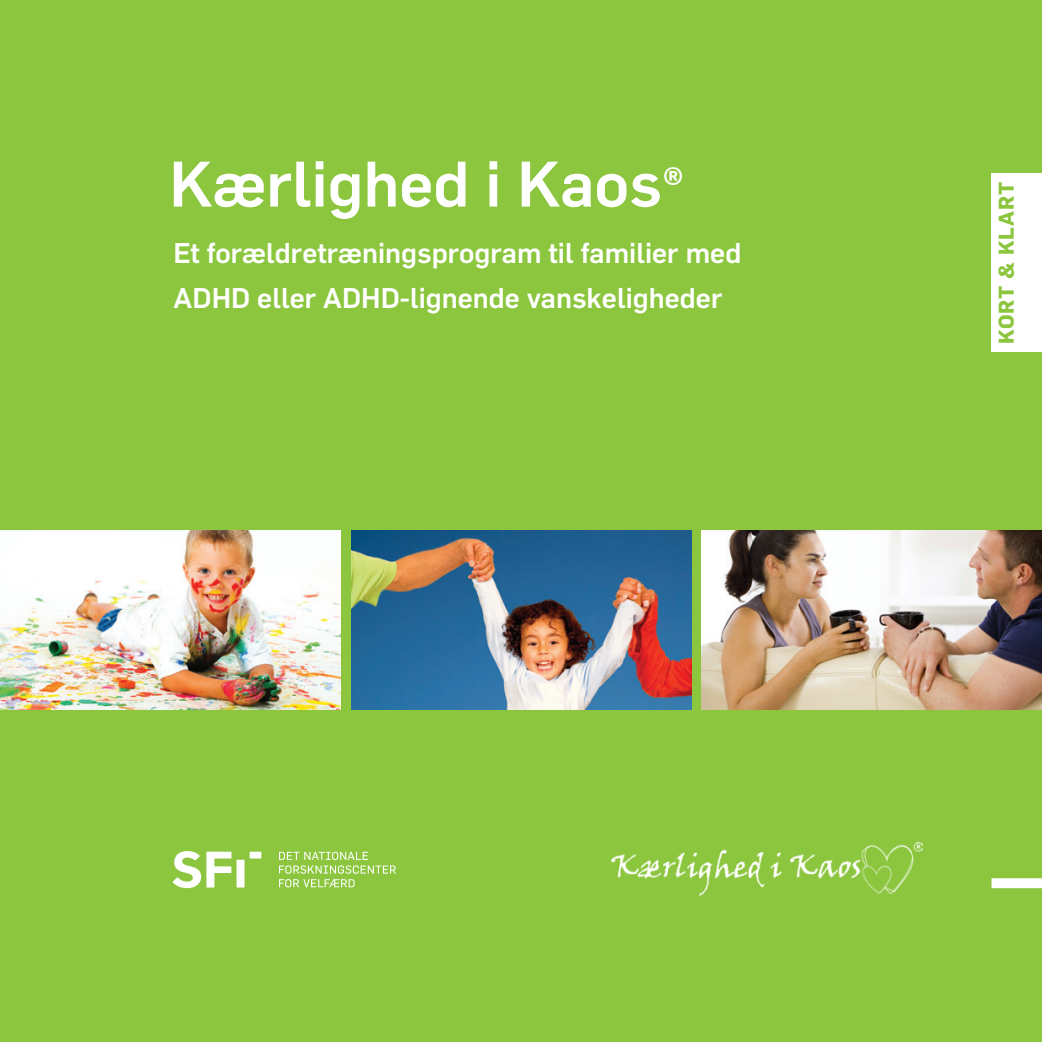
<style>
.page{position:relative;width:1042px;height:1042px;background:#8bc63e}
.page>*{position:absolute;margin:0;border:0;box-sizing:border-box;transform-origin:0 0}
.Titel{font:500 63px "Flama";color:#fff}
.rubrik{font:500 28px/45.5px "Flama";color:#fff}
.t1{font:700 21px "Flama";letter-spacing:.04em;color:#8bc63e}
.s1{font-size:42px}
</style>
<div class="page">
<div style="left:991px;top:174px;width:51px;height:178px;background:#fff"></div>
<svg style="left:279px;top:851px;width:117px;height:36px;background:#9fd060"></svg>
<div style="left:250px;top:851px;width:11px;height:7px;background:#fff"></div>
<div style="left:236px;top:859px;width:8px;height:28px;background:#fff"></div>
<svg style="left:173px;top:851px;width:58px;height:37px"></svg>
<img style="left:604px;top:842px;width:318px;height:53px">
<img style="left:0;top:531px;width:341px;height:178px">
<img style="left:701px;top:531px;width:341px;height:178px">
<div style="left:991px;top:878px;width:51px;height:10px;background:#fff"></div>
<img style="left:351px;top:531px;width:340px;height:178px">
<p class="Titel" style="left:169px;top:147px;width:516px">Kærlighed i Kaos<span class="s1">®</span></p>
<p class="rubrik" style="left:174px;top:229px;width:569px">Et forældretræningsprogram til familier med<br>ADHD eller ADHD-lignende vanskeligheder</p>
<p class="t1" style="left:993px;top:344px;width:164px;rotate:-90deg">KORT &amp; KLART</p>
</div>
